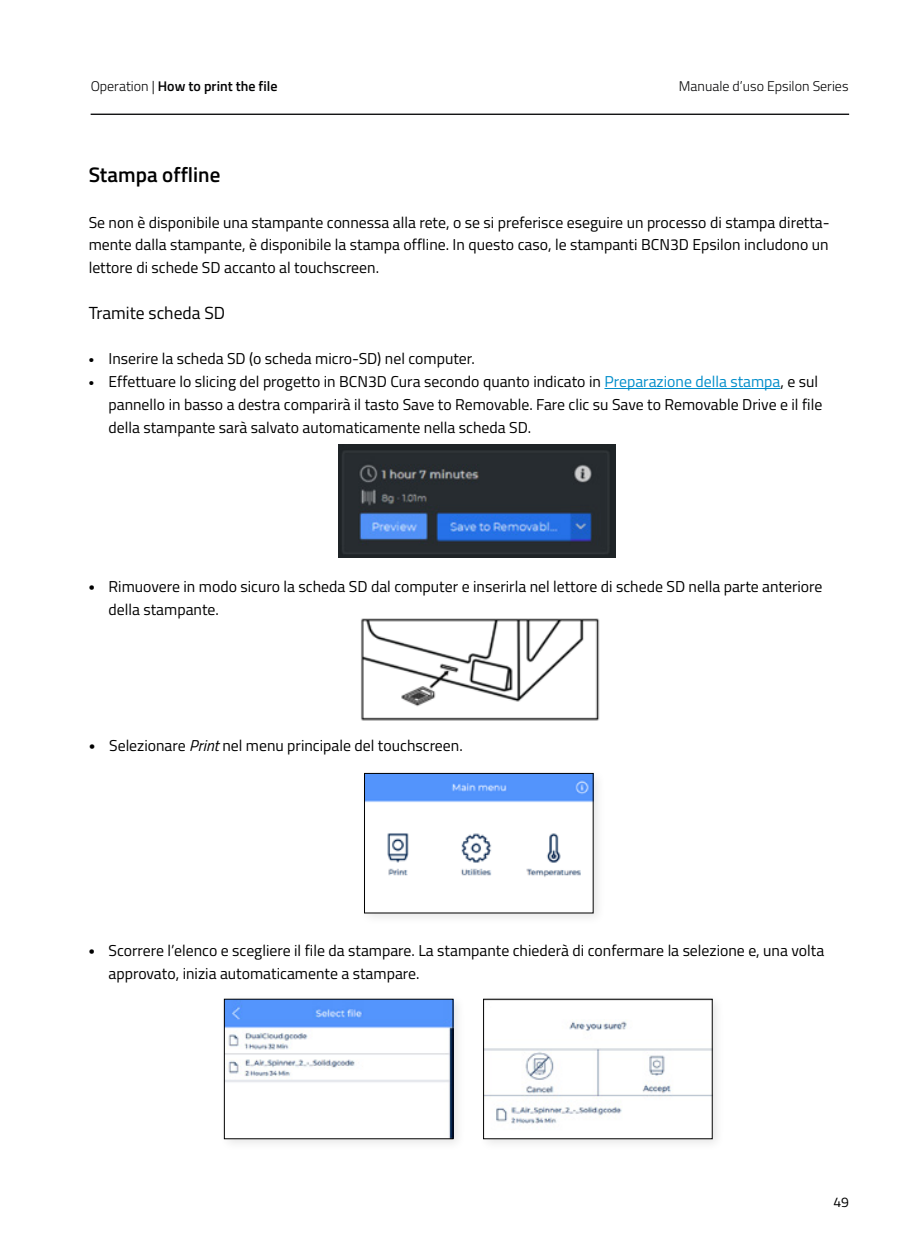
<style>
.page{position:relative;width:918px;height:1241px;background:#fff}
.page>*{position:absolute;margin:0;border:0;box-sizing:border-box;transform-origin:0 0}
.t1{font:600 21px "Titillium Web";color:#000}
.t2{font:17.5px "Titillium Web";color:#000}
.t3{font:15.75px/22.8px "Titillium Web";color:#000}
.t4{font:600 14px "Titillium Web";color:#020203}
.t5{font:300 14px "Titillium Web";color:#020203}
.t6{font:14px "Titillium Web";color:#000}
.s1{font-weight:300}
.s2{font-family:"Montserrat";font-weight:800;font-size:14px}
.s3{color:#008dca}
.s4{font-family:"Montserrat";font-weight:800}
.s5{font-style:italic}
</style>
<div class="page">
<img style="left:339px;top:444px;width:276px;height:113px">
<hr style="left:604px;top:388px;width:176px;height:1px;background:#008dca">
<img style="left:361px;top:618px;width:239px;height:103px">
<div style="left:358px;top:767px;width:248px;height:159px;background:#000;opacity:.1"></div>
<img style="left:366px;top:775px;width:225px;height:135px">
<div style="left:364px;top:773px;width:229px;height:139px;border:1px solid #000"></div>
<div style="left:218px;top:992px;width:248px;height:159px;background:#000;opacity:.1"></div>
<img style="left:226px;top:1000px;width:225px;height:136px">
<div style="left:224px;top:998px;width:229px;height:140px;border:1px solid #000"></div>
<div style="left:477px;top:992px;width:248px;height:159px;background:#000;opacity:.1"></div>
<img style="left:485px;top:1000px;width:225px;height:136px">
<div style="left:483px;top:998px;width:229px;height:140px;border:1px solid #000"></div>
<hr style="left:91px;top:114px;width:758px;height:1px;background:#020203">
<p class="t4" style="left:91px;top:76px;width:188px"><span class="s1">Operation |</span> How to print the file</p>
<p class="t5" style="left:679px;top:76px;width:171px">Manuale d’uso Epsilon Series</p>
<h1 class="t1" style="left:89px;top:159px;width:133px">Stampa offline</h1>
<p class="t3" style="left:89px;top:210px;width:742px;text-align:justify">Se non è disponibile una stampante connessa alla rete, o se si preferisce eseguire un processo di stampa diretta&shy;mente dalla stampante, è disponibile la stampa offline. In questo caso, le stampanti BCN3D Epsilon includono un lettore di schede SD accanto al touchscreen.</p>
<p class="t2" style="left:89px;top:300px;width:138px">Tramite scheda SD</p>
<p class="t3" style="left:89px;top:346px;width:388px"><span class="s2">•</span> Inserire la scheda SD (o scheda micro-SD) nel computer.</p>
<p class="t3" style="left:109px;top:369px;width:715px;text-indent:-20px"><span class="s2">•</span> Effettuare lo slicing del progetto in BCN3D Cura secondo quanto indicato in <span class="s3">Preparazione della stampa</span>, e sul pannello in basso a destra comparirà il tasto Save to Removable. Fare clic su Save to Removable Drive e il file della stampante sarà salvato automaticamente nella scheda SD.</p>
<p class="t3" style="left:109px;top:574px;width:715px;text-indent:-20px"><span class="s4">•</span> Rimuovere in modo sicuro la scheda SD dal computer e inserirla nel lettore di schede SD nella parte anteriore della stampante.</p>
<p class="t3" style="left:89px;top:733px;width:375px"><span class="s4">•</span> Selezionare <span class="s5">Print</span> nel menu principale del touchscreen.</p>
<p class="t3" style="left:109px;top:938px;width:717px;text-indent:-20px"><span class="s4">•</span> Scorrere l’elenco e scegliere il file da stampare. La stampante chiederà di confermare la selezione e, una volta approvato, inizia automaticamente a stampare.</p>
<p class="t6" style="left:833px;top:1191px;width:17px">49</p>
</div>
